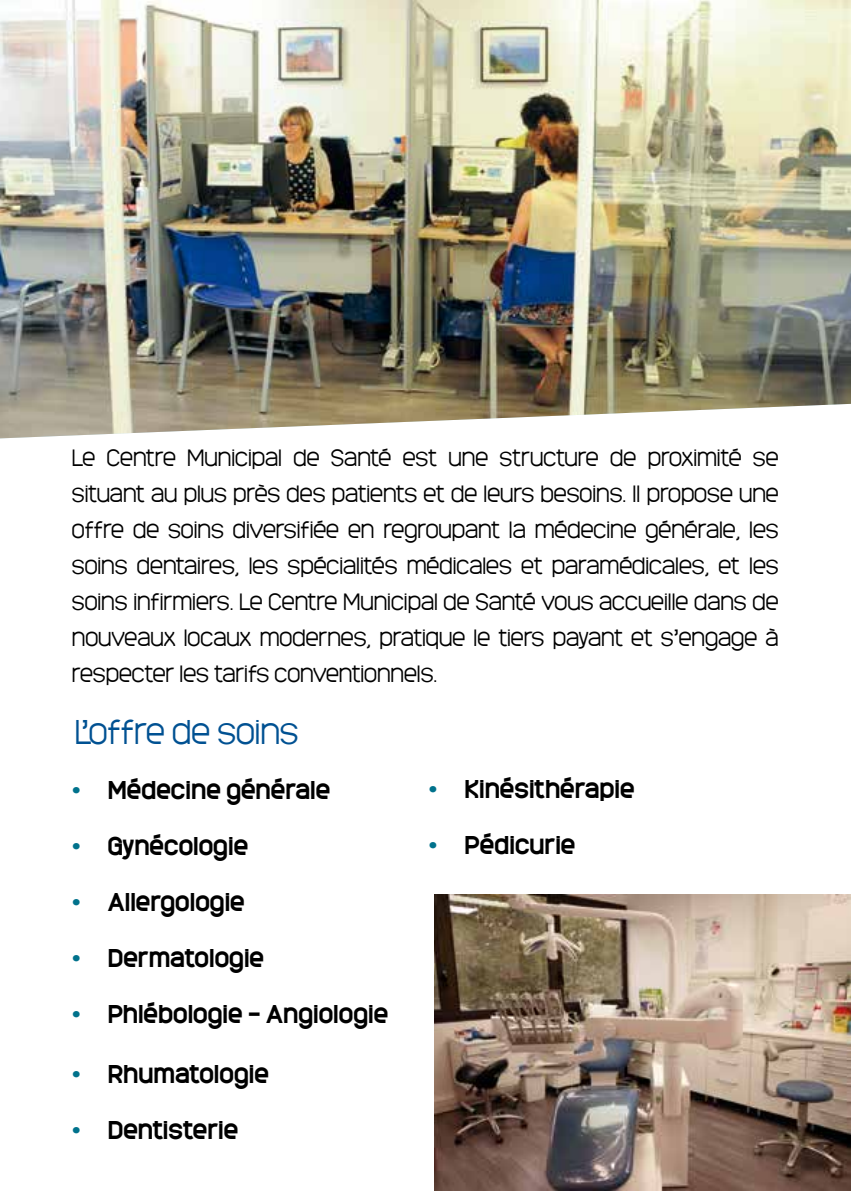
<style>
.page{position:relative;width:851px;height:1191px;background:#fff}
.page>*{position:absolute;margin:0;border:0;box-sizing:border-box;transform-origin:0 0}
.t1{font:300 32px "Monark";color:#005192}
.t2{font:700 24px "Monark";color:#000}
.t3{font:300 22px/36px "Monark";color:#000;text-align:justify}
.s1{color:#00728c}
</style>
<div class="page">
<img style="left:0;top:0;width:850px;height:438px">
<img style="left:434px;top:894px;width:416px;height:297px">
<p class="t3" style="left:72px;top:438px;width:708px">Le Centre Municipal de Santé est une structure de proximité se situant au plus près des patients et de leurs besoins. Il propose une offre de soins diversifiée en regroupant la médecine générale, les soins dentaires, les spécialités médicales et paramédicales, et les soins infirmiers. Le Centre Municipal de Santé vous accueille dans de nouveaux locaux modernes, pratique le tiers payant et s’engage à respecter les tarifs conventionnels.</p>
<h1 class="t1" style="left:75px;top:710px;width:225px">L’offre de soins</h1>
<p class="t2" style="left:72px;top:772px;width:260px"><span class="s1">•</span> Médecine générale</p>
<p class="t2" style="left:72px;top:828px;width:178px"><span class="s1">•</span> Gynécologie</p>
<p class="t2" style="left:72px;top:884px;width:174px"><span class="s1">•</span> Allergologie</p>
<p class="t2" style="left:72px;top:940px;width:194px"><span class="s1">•</span> Dermatologie</p>
<p class="t2" style="left:72px;top:996px;width:318px"><span class="s1">•</span> Phlébologie – Angiologie</p>
<p class="t2" style="left:72px;top:1056px;width:198px"><span class="s1">•</span> Rhumatologie</p>
<p class="t2" style="left:72px;top:1112px;width:168px"><span class="s1">•</span> Dentisterie</p>
<p class="t2" style="left:428px;top:771px;width:207px"><span class="s1">•</span> Kinésithérapie</p>
<p class="t2" style="left:428px;top:827px;width:148px"><span class="s1">•</span> Pédicurie</p>
</div>
